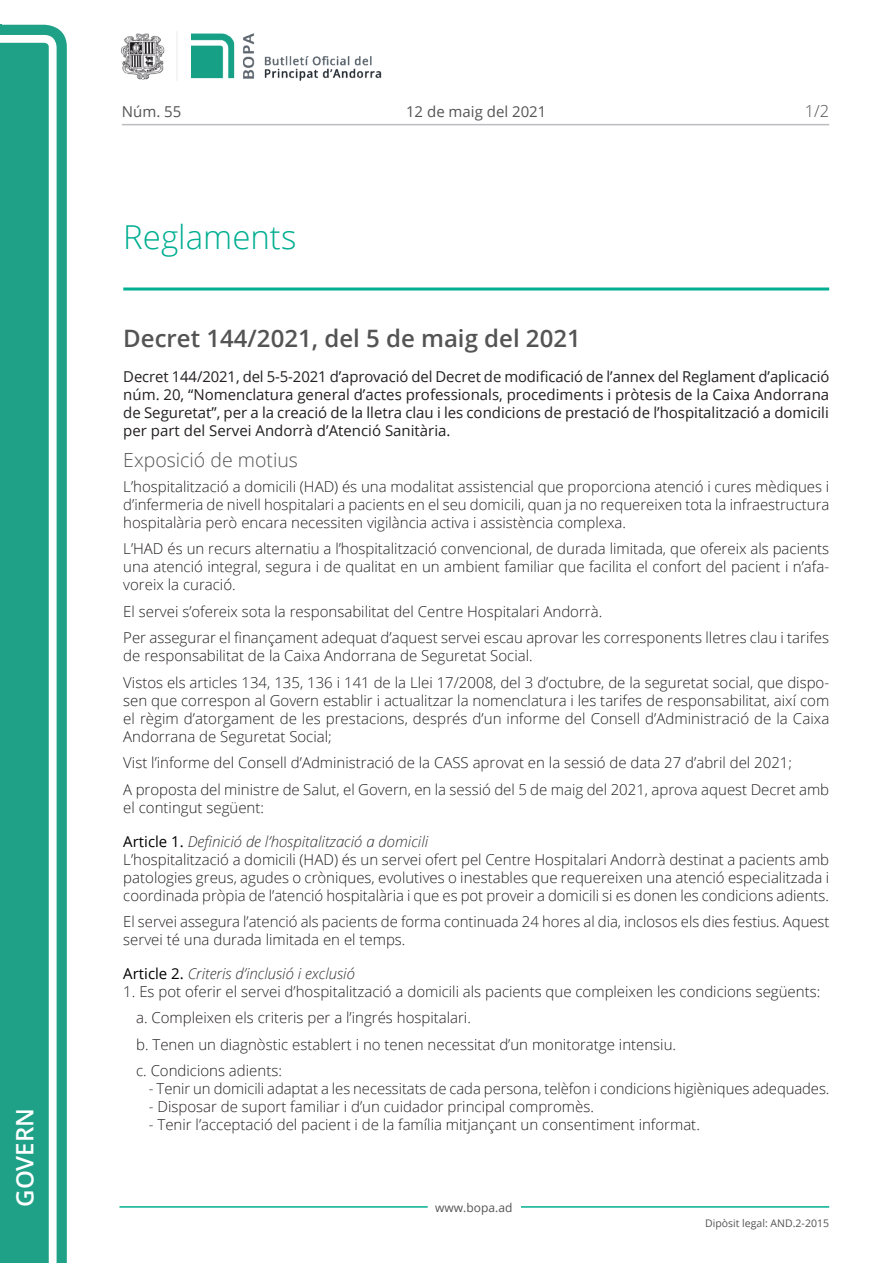
<style>
.page{position:relative;width:893px;height:1263px;background:#fff}
.page>*{position:absolute;margin:0;border:0;box-sizing:border-box;transform-origin:0 0}
.Titol_2_PAG{font:300 33px "Open Sans";color:#00ae91}
.Titol_3{font:600 24px "Open Sans";color:#545454}
.t1{font:600 24px "Open Sans";color:#fff}
.Titol_5{font:300 19.5px "Open Sans";color:#545454}
.num_pagina{font:300 16.5px "Open Sans";color:#545454}
.Body_text{font:300 15px/18px "Open Sans";color:#231f20;text-align:justify}
.Body_text_sumari{font:15px/18px "Open Sans";color:#231f20;text-align:justify}
.Body_text_nos_ii{font:300 15px "Open Sans";letter-spacing:-.005em;color:#231f20}
.Body_text_i{font:300 15px "Open Sans";color:#231f20}
.Titol_7{font:italic 300 15px "Open Sans";color:#303030}
.Body_text_ii{font:300 15px "Open Sans";color:#231f20}
.carrer{font:15px "Open Sans";color:#545454}
.Body_text_NOS{font:300 15px "Open Sans";color:#231f20}
.t2{font:12px "Open Sans";color:#545454}
.t3{font:10.5px "Open Sans";color:#545454}
.s1{font-weight:400;font-style:normal;color:#000}
</style>
<div class="page">
<svg style="left:0;top:25px;width:67px;height:1238px;fill:#1ea187"></svg>
<div style="left:0;top:43px;width:49px;height:1220px;background:#1ea187"></div>
<img style="left:122px;top:32px;width:260px;height:49px">
<hr style="left:119px;top:1206px;width:309px;height:2px;background:#00ae91">
<hr style="left:521px;top:1206px;width:308px;height:2px;background:#00ae91">
<hr style="left:122px;top:124px;width:707px;height:1px;background:#bcbdc0">
<hr style="left:123px;top:287px;width:706px;height:3px;background:#00ae91">
<p class="t1" style="left:8px;top:1207px;width:100px;rotate:-90deg">Govern</p>
<p class="carrer" style="left:122px;top:102px;width:61px">Núm. 55</p>
<p class="carrer" style="left:406px;top:102px;width:142px">12 de maig del 2021</p>
<p class="Titol_2_PAG" style="left:123px;top:215px;width:175px">Reglaments</p>
<p class="num_pagina" style="left:805px;top:100px;width:26px">1/2</p>
<p class="Titol_3" style="left:123px;top:321px;width:459px">Decret 144/2021, del 5 de maig del 2021</p>
<p class="Body_text_sumari" style="left:123px;top:367px;width:708px">Decret 144/2021, del 5-5-2021 d’aprovació del Decret de modificació de l’annex del Reglament d’aplicació núm. 20, “Nomenclatura general d’actes professionals, procediments i pròtesis de la Caixa Andorrana de Seguretat”, per a la creació de la lletra clau i les condicions de prestació de l’hospitalització a domicili per part del Servei Andorrà d’Atenció Sanitària.</p>
<p class="Titol_5" style="left:123px;top:446px;width:176px">Exposició de motius</p>
<p class="Body_text" style="left:123px;top:477px;width:708px">L’hospitalització a domicili (HAD) és una modalitat assistencial que proporciona atenció i cures mèdiques i d’infermeria de nivell hospitalari a pacients en el seu domicili, quan ja no requereixen tota la infraestructura hospitalària però encara necessiten vigilància activa i assistència complexa.</p>
<p class="Body_text" style="left:123px;top:539px;width:707px">L’HAD és un recurs alternatiu a l’hospitalització convencional, de durada limitada, que ofereix als pacients una atenció integral, segura i de qualitat en un ambient familiar que facilita el confort del pacient i n’afa&shy;voreix la curació.</p>
<p class="Body_text" style="left:123px;top:602px;width:480px">El servei s’ofereix sota la responsabilitat del Centre Hospitalari Andorrà.</p>
<p class="Body_text" style="left:123px;top:628px;width:707px">Per assegurar el finançament adequat d’aquest servei escau aprovar les corresponents lletres clau i tarifes de responsabilitat de la Caixa Andorrana de Seguretat Social.</p>
<p class="Body_text" style="left:123px;top:673px;width:707px">Vistos els articles 134, 135, 136 i 141 de la Llei 17/2008, del 3 d’octubre, de la seguretat social, que dispo&shy;sen que correspon al Govern establir i actualitzar la nomenclatura i les tarifes de responsabilitat, així com el règim d’atorgament de les prestacions, després d’un informe del Consell d’Administració de la Caixa Andorrana de Seguretat Social;</p>
<p class="Body_text" style="left:123px;top:753px;width:670px">Vist l’informe del Consell d’Administració de la CASS aprovat en la sessió de data 27 d’abril del 2021;</p>
<p class="Body_text" style="left:123px;top:780px;width:707px">A proposta del ministre de Salut, el Govern, en la sessió del 5 de maig del 2021, aprova aquest Decret amb el contingut següent:</p>
<p class="Titol_7" style="left:123px;top:831px;width:307px"><span class="s1">Article 1.</span> Definició de l’hospitalització a domicili</p>
<p class="Body_text" style="left:123px;top:850px;width:707px">L’hospitalització a domicili (HAD) és un servei ofert pel Centre Hospitalari Andorrà destinat a pacients amb patologies greus, agudes o cròniques, evolutives o inestables que requereixen una atenció especialitzada i coordinada pròpia de l’atenció hospitalària i que es pot proveir a domicili si es donen les condicions adients.</p>
<p class="Body_text" style="left:123px;top:912px;width:708px">El servei assegura l’atenció als pacients de forma continuada 24 hores al dia, inclosos els dies festius. Aquest servei té una durada limitada en el temps.</p>
<p class="Titol_7" style="left:123px;top:963px;width:233px"><span class="s1">Article 2.</span> Criteris d’inclusió i exclusió</p>
<p class="Body_text" style="left:123px;top:982px;width:698px">1. Es pot oferir el servei d’hospitalització a domicili als pacients que compleixen les condicions següents:</p>
<p class="Body_text_i" style="left:136px;top:1007px;width:336px">a. Compleixen els criteris per a l’ingrés hospitalari.</p>
<p class="Body_text_i" style="left:136px;top:1034px;width:541px">b. Tenen un diagnòstic establert i no tenen necessitat d’un monitoratge intensiu.</p>
<p class="Body_text_NOS" style="left:136px;top:1060px;width:147px">c. Condicions adients:</p>
<p class="Body_text_nos_ii" style="left:149px;top:1078px;width:682px">- Tenir un domicili adaptat a les necessitats de cada persona, telèfon i condicions higièniques adequades.</p>
<p class="Body_text_nos_ii" style="left:149px;top:1096px;width:447px">- Disposar de suport familiar i d’un cuidador principal compromès.</p>
<p class="Body_text_ii" style="left:149px;top:1114px;width:553px">- Tenir l’acceptació del pacient i de la família mitjançant un consentiment informat.</p>
<p class="t2" style="left:435px;top:1199px;width:79px">www.bopa.ad</p>
<p class="t3" style="left:705px;top:1216px;width:125px">Dipòsit legal: AND.2-2015</p>
</div>
